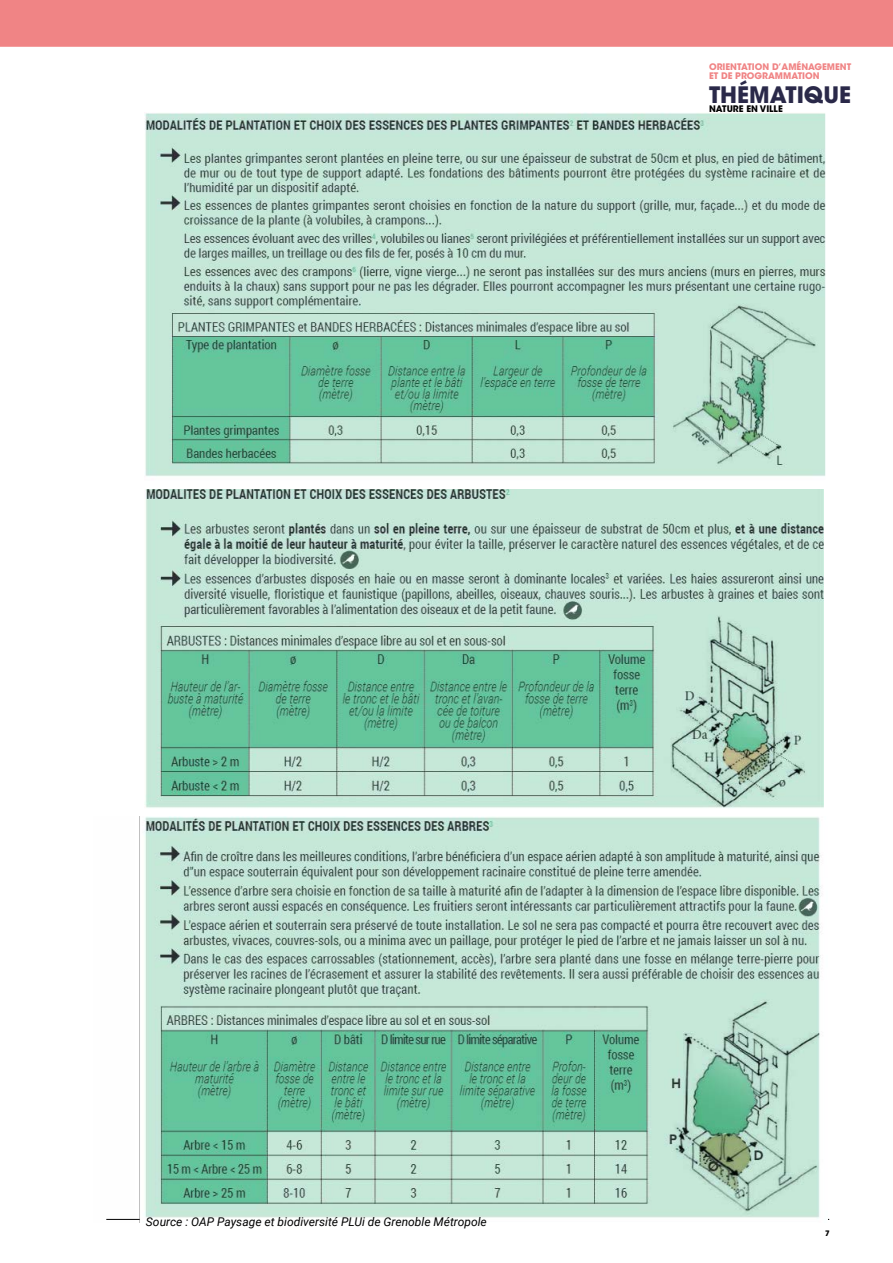
<style>
.page{position:relative;width:893px;height:1263px;background:#fff}
.page>*{position:absolute;margin:0;border:0;box-sizing:border-box;transform-origin:0 0}
.t1{font:700 22.5px "ITC Avant Garde Std";color:#2a2949}
.INTER_2{font:italic 12px "Roboto";color:#000}
.t2{font:700 9px/9px "ITC Avant Garde Std";color:#f08485}
.t3{font:700 9px "ITC Avant Garde Std";color:#000}
.t4{font:700 7.5px "ITC Avant Garde Std";color:#000}
</style>
<div class="page">
<div style="left:0;top:0;width:893px;height:47px;background:#f08485"></div>
<hr style="left:106px;top:1219px;width:723px;height:1px;background:#000">
<img style="left:145px;top:113px;width:681px;height:364px">
<img style="left:106px;top:816px;width:721px;height:406px">
<img style="left:145px;top:489px;width:679px;height:319px">
<p class="t2" style="left:709px;top:63px;width:144px">ORIENTATION D’AMÉNAGEMENT<br>ET DE PROGRAMMATION</p>
<h1 class="t1" style="left:709px;top:80px;width:143px">THÉMATIQUE</h1>
<p class="t3" style="left:709px;top:102px;width:75px">NATURE EN VILLE</p>
<p class="INTER_2" style="left:146px;top:1213px;width:342px">Source : OAP Paysage et biodiversité PLUi de Grenoble Métropole</p>
<p class="t4" style="left:825px;top:1228px;width:6px">7</p>
</div>
